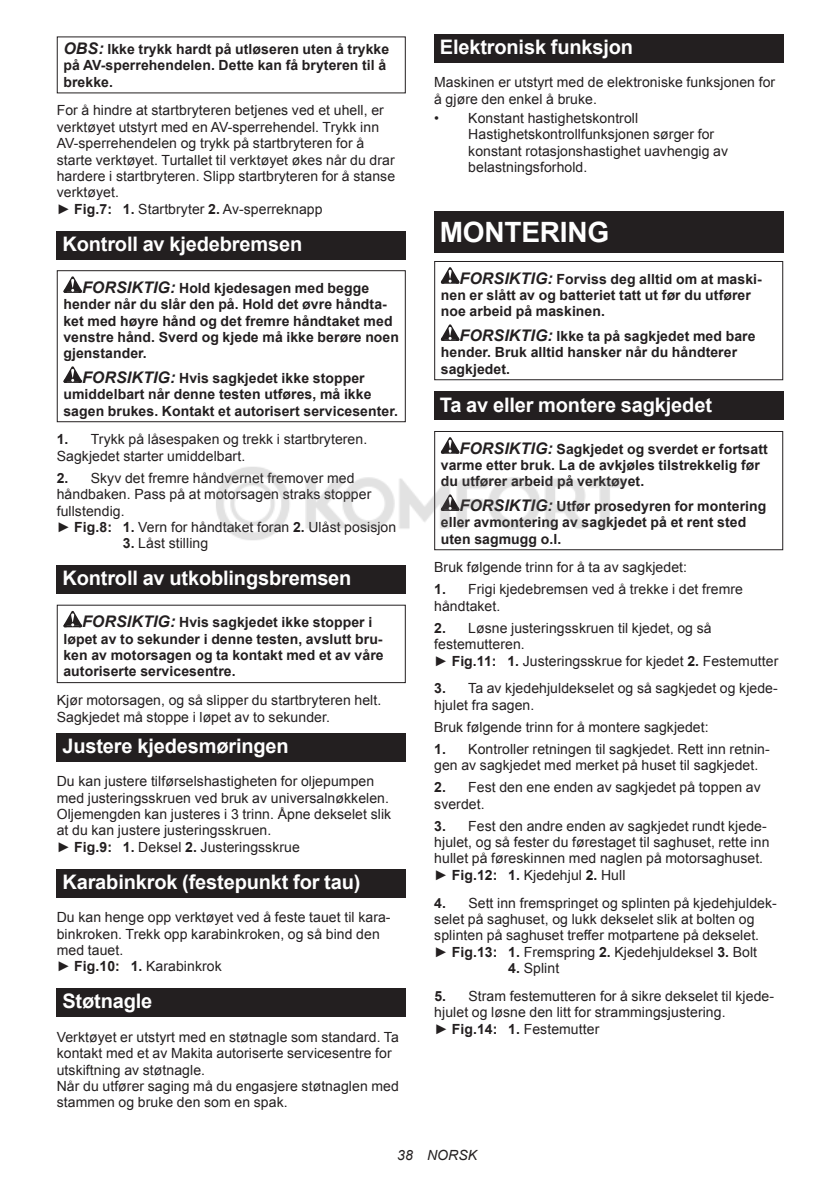
<style>
.page{position:relative;width:840px;height:1191px;background:#fff}
.page>*{position:absolute;margin:0;border:0;box-sizing:border-box;transform-origin:0 0}
.t1{font:700 28px "Arial";letter-spacing:-.01em;color:#fff}
.t2{font:700 20px "Arial";letter-spacing:-.01em;color:#fff}
.t3{font:14px/16.4px "Arial";letter-spacing:.005em;color:#231f20}
.t4{font:700 14px/16.4px "Arial";letter-spacing:.005em;color:#231f20}
.t5{font:italic 14px "Arial";letter-spacing:.005em;color:#231f20}
.s1{font-style:italic;font-size:16px}
.s2{font-weight:700}
</style>
<div class="page">
<div style="left:57px;top:231px;width:348px;height:28px;background:#231f20"></div>
<svg style="left:63px;top:276px;width:19px;height:17px"></svg>
<svg style="left:63px;top:366px;width:19px;height:17px"></svg>
<div style="left:57px;top:270px;width:348px;height:152px;border:1px solid #231f20"></div>
<div style="left:57px;top:565px;width:348px;height:29px;background:#231f20"></div>
<svg style="left:63px;top:611px;width:19px;height:16px"></svg>
<div style="left:57px;top:604px;width:348px;height:79px;border:1px solid #231f20"></div>
<div style="left:57px;top:733px;width:348px;height:28px;background:#231f20"></div>
<div style="left:57px;top:869px;width:348px;height:28px;background:#231f20"></div>
<div style="left:57px;top:988px;width:348px;height:29px;background:#231f20"></div>
<div style="left:434px;top:34px;width:348px;height:29px;background:#231f20"></div>
<div style="left:434px;top:212px;width:348px;height:41px;background:#231f20"></div>
<svg style="left:440px;top:267px;width:19px;height:16px"></svg>
<svg style="left:440px;top:324px;width:19px;height:17px"></svg>
<div style="left:434px;top:261px;width:348px;height:119px;border:1px solid #231f20"></div>
<div style="left:434px;top:391px;width:348px;height:29px;background:#231f20"></div>
<svg style="left:440px;top:437px;width:19px;height:16px"></svg>
<div style="left:434px;top:431px;width:348px;height:119px;border:1px solid #231f20"></div>
<img style="left:216px;top:457px;width:413px;height:92px">
<p class="t4" style="left:63px;top:42px;width:327px"><span class="s1">OBS:</span> Ikke trykk hardt på utløseren uten å trykke på AV-sperrehendelen. Dette kan få bryteren til å brekke.</p>
<p class="t3" style="left:57px;top:102px;width:340px">For å hindre at startbryteren betjenes ved et uhell, er verktøyet utstyrt med en AV-sperrehendel. Trykk inn AV-sperrehendelen og trykk på startbryteren for å starte verktøyet. Turtallet til verktøyet økes når du drar hardere i startbryteren. Slipp startbryteren for å stanse verktøyet.<br>► <span class="s2">Fig.7: 1.</span> Startbryter <span class="s2">2.</span> Av-sperreknapp</p>
<h2 class="t2" style="left:62px;top:236px;width:241px">Kontroll av kjedebremsen</h2>
<p class="t4" style="left:63px;top:281px;width:337px;text-indent:19px"><span class="s1">FORSIKTIG:</span> Hold kjedesagen med begge hender når du slår den på. Hold det øvre håndta&shy;ket med høyre hånd og det fremre håndtaket med venstre hånd. Sverd og kjede må ikke berøre noen gjenstander.</p>
<p class="t4" style="left:63px;top:371px;width:336px;text-indent:19px"><span class="s1">FORSIKTIG:</span> Hvis sagkjedet ikke stopper umiddelbart når denne testen utføres, må ikke sagen brukes. Kontakt et autorisert servicesenter.</p>
<p class="t3" style="left:57px;top:432px;width:312px"><span class="s2">1.</span> Trykk på låsespaken og trekk i startbryteren.<br>Sagkjedet starter umiddelbart.</p>
<p class="t3" style="left:57px;top:471px;width:341px"><span class="s2">2.</span> Skyv det fremre håndvernet fremover med håndbaken. Pass på at motorsagen straks stopper fullstendig.<br>► <span class="s2">Fig.8: 1.</span> Vern for håndtaket foran <span class="s2">2.</span> Ulåst posisjon</p>
<p class="t3" style="left:123px;top:536px;width:87px"><span class="s2">3.</span> Låst stilling</p>
<h2 class="t2" style="left:62px;top:570px;width:290px">Kontroll av utkoblingsbremsen</h2>
<p class="t4" style="left:63px;top:615px;width:321px;text-indent:19px"><span class="s1">FORSIKTIG:</span> Hvis sagkjedet ikke stopper i løpet av to sekunder i denne testen, avslutt bru&shy;ken av motorsagen og ta kontakt med et av våre autoriserte servicesentre.</p>
<p class="t3" style="left:57px;top:692px;width:326px">Kjør motorsagen, og så slipper du startbryteren helt.<br>Sagkjedet må stoppe i løpet av to sekunder.</p>
<h2 class="t2" style="left:62px;top:738px;width:228px">Justere kjedesmøringen</h2>
<p class="t3" style="left:57px;top:773px;width:336px">Du kan justere tilførselshastigheten for oljepumpen med justeringsskruen ved bruk av universalnøkkelen.<br>Oljemengden kan justeres i 3 trinn. Åpne dekselet slik at du kan justere justeringsskruen.<br>► <span class="s2">Fig.9: 1.</span> Deksel <span class="s2">2.</span> Justeringsskrue</p>
<h2 class="t2" style="left:62px;top:874px;width:299px">Karabinkrok (festepunkt for tau)</h2>
<p class="t3" style="left:57px;top:910px;width:335px">Du kan henge opp verktøyet ved å feste tauet til kara&shy;binkroken. Trekk opp karabinkroken, og så bind den med tauet.<br>► <span class="s2">Fig.10: 1.</span> Karabinkrok</p>
<h2 class="t2" style="left:62px;top:993px;width:91px">Støtnagle</h2>
<p class="t3" style="left:57px;top:1030px;width:343px">Verktøyet er utstyrt med en støtnagle som standard. Ta kontakt med et av Makita autoriserte servicesentre for utskiftning av støtnagle.<br>Når du utfører saging må du engasjere støtnaglen med stammen og bruke den som en spak.</p>
<h2 class="t2" style="left:439px;top:39px;width:195px">Elektronisk funksjon</h2>
<p class="t3" style="left:434px;top:74px;width:342px">Maskinen er utstyrt med de elektroniske funksjonen for å gjøre den enkel å bruke.</p>
<p class="t3" style="left:468px;top:110px;width:261px;text-indent:-34px">• Konstant hastighetskontroll Hastighetskontrollfunksjonen sørger for konstant rotasjonshastighet uavhengig av belastningsforhold.</p>
<h1 class="t1" style="left:439px;top:221px;width:171px">MONTERING</h1>
<p class="t4" style="left:440px;top:272px;width:322px;text-indent:19px"><span class="s1">FORSIKTIG:</span> Forviss deg alltid om at maski&shy;nen er slått av og batteriet tatt ut før du utfører noe arbeid på maskinen.</p>
<p class="t4" style="left:440px;top:329px;width:316px;text-indent:19px"><span class="s1">FORSIKTIG:</span> Ikke ta på sagkjedet med bare hender. Bruk alltid hansker når du håndterer sagkjedet.</p>
<h2 class="t2" style="left:439px;top:396px;width:273px">Ta av eller montere sagkjedet</h2>
<p class="t4" style="left:440px;top:441px;width:328px;text-indent:19px"><span class="s1">FORSIKTIG:</span> Sagkjedet og sverdet er fortsatt varme etter bruk. La de avkjøles tilstrekkelig før du utfører arbeid på verktøyet.</p>
<p class="t4" style="left:440px;top:499px;width:327px;text-indent:19px"><span class="s1">FORSIKTIG:</span> Utfør prosedyren for montering eller avmontering av sagkjedet på et rent sted uten sagmugg o.l.</p>
<p class="t3" style="left:434px;top:559px;width:254px">Bruk følgende trinn for å ta av sagkjedet:</p>
<p class="t3" style="left:434px;top:581px;width:310px"><span class="s2">1.</span> Frigi kjedebremsen ved å trekke i det fremre håndtaket.</p>
<p class="t3" style="left:434px;top:620px;width:345px"><span class="s2">2.</span> Løsne justeringsskruen til kjedet, og så festemutteren.<br>► <span class="s2">Fig.11: 1.</span> Justeringsskrue for kjedet <span class="s2">2.</span> Festemutter</p>
<p class="t3" style="left:434px;top:680px;width:345px"><span class="s2">3.</span> Ta av kjedehjuldekselet og så sagkjedet og kjede&shy;hjulet fra sagen.</p>
<p class="t3" style="left:434px;top:719px;width:276px">Bruk følgende trinn for å montere sagkjedet:</p>
<p class="t3" style="left:434px;top:741px;width:337px"><span class="s2">1.</span> Kontroller retningen til sagkjedet. Rett inn retnin&shy;gen av sagkjedet med merket på huset til sagkjedet.</p>
<p class="t3" style="left:434px;top:779px;width:328px"><span class="s2">2.</span> Fest den ene enden av sagkjedet på toppen av sverdet.</p>
<p class="t3" style="left:434px;top:817px;width:336px"><span class="s2">3.</span> Fest den andre enden av sagkjedet rundt kjede&shy;hjulet, og så fester du førestaget til saghuset, rette inn hullet på føreskinnen med naglen på motorsaghuset. ► <span class="s2">Fig.12: 1.</span> Kjedehjul <span class="s2">2.</span> Hull</p>
<p class="t3" style="left:434px;top:894px;width:344px"><span class="s2">4.</span> Sett inn fremspringet og splinten på kjedehjuldek&shy;selet på saghuset, og lukk dekselet slik at bolten og splinten på saghuset treffer motpartene på dekselet.<br>► <span class="s2">Fig.13: 1.</span> Fremspring <span class="s2">2.</span> Kjedehjuldeksel <span class="s2">3.</span> Bolt</p>
<p class="t3" style="left:508px;top:961px;width:52px"><span class="s2">4.</span> Splint</p>
<p class="t3" style="left:434px;top:988px;width:341px"><span class="s2">5.</span> Stram festemutteren for å sikre dekselet til kjede&shy;hjulet og løsne den litt for strammingsjustering.<br>► <span class="s2">Fig.14: 1.</span> Festemutter</p>
<p class="t5" style="left:397px;top:1147px;width:81px">38 NORSK</p>
</div>
